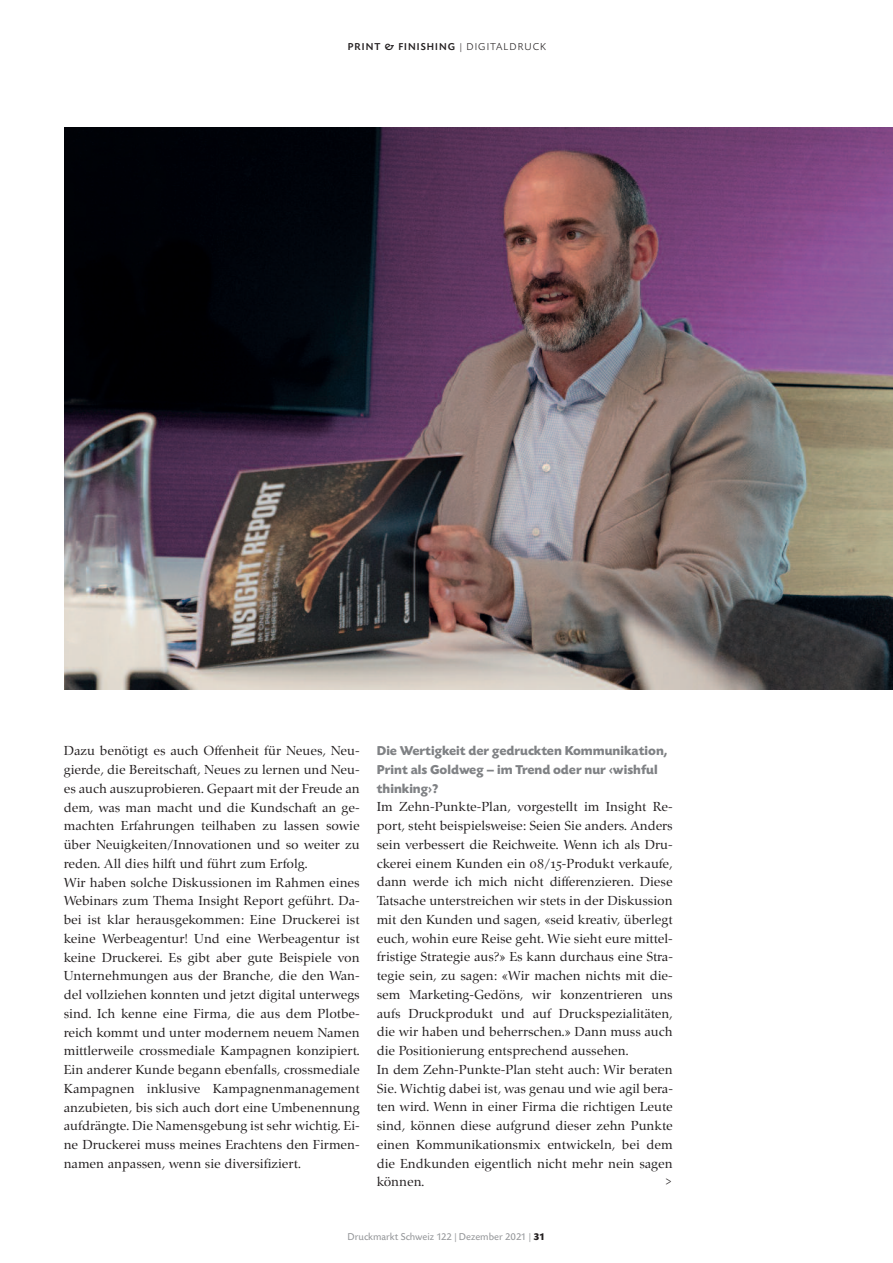
<style>
.page{position:relative;width:893px;height:1263px;background:#fff}
.page>*{position:absolute;margin:0;border:0;box-sizing:border-box;transform-origin:0 0}
.t1{font:13.5px/18.8px "Zapf Renais SB";color:#231f20}
.t2{font:700 13.5px/18.8px "Today SB";color:#808285}
.t3{font:10.5px "Today SB";color:#939598}
.t4{font:500 10.5px "Today SB";letter-spacing:.1em;color:#231f20}
.s1{font-weight:300}
.s2{font-family:"Zapf Renais SB Caps"}
.s3{font-weight:700;color:#231f20}
</style>
<div class="page">
<img style="left:64px;top:128px;width:829px;height:561px">
<p class="t4" style="left:348px;top:40px;width:200px">PRINT &amp; FINISHING <span class="s1">| DIGITALDRUCK</span></p>
<p class="t1" style="left:64px;top:741px;width:297px">Dazu benötigt es auch Offenheit für Neues, Neu&shy;gierde, die Bereitschaft, Neues zu lernen und Neu&shy;es auch auszuprobieren. Gepaart mit der Freude an dem, was man macht und die Kundschaft an ge&shy;machten Erfahrungen teilhaben zu lassen sowie über Neuigkeiten/Innovationen und so weiter zu reden. All dies hilft und führt zum Erfolg.<br>Wir haben solche Diskussionen im Rahmen eines Webinars zum Thema Insight Report geführt. Da&shy;bei ist klar herausgekommen: Eine Druckerei ist keine Werbeagentur! Und eine Werbeagentur ist keine Druckerei. Es gibt aber gute Beispiele von Unternehmungen aus der Branche, die den Wan&shy;del vollziehen konnten und jetzt digital unterwegs sind. Ich kenne eine Firma, die aus dem Plotbe&shy;reich kommt und unter modernem neuem Namen mittlerweile crossmediale Kampagnen konzipiert.<br>Ein anderer Kunde begann ebenfalls, crossmediale Kampagnen inklusive Kampagnenmanagement anzubieten, bis sich auch dort eine Umbenennung aufdrängte. Die Namensgebung ist sehr wichtig. Ei&shy;ne Druckerei muss meines Erachtens den Firmen&shy;namen anpassen, wenn sie diversifiziert.</p>
<p class="t2" style="left:377px;top:741px;width:292px">Die Wertigkeit der gedruckten Kommunikation,<br>Print als Goldweg – im Trend oder nur ‹wishful thinking›?</p>
<p class="t1" style="left:377px;top:797px;width:298px">Im Zehn-Punkte-Plan, vorgestellt im Insight Re&shy;port, steht beispielsweise: Seien Sie anders. Anders sein verbessert die Reichweite. Wenn ich als Dru&shy;ckerei einem Kunden ein <span class="s2">08</span>/<span class="s2">15</span>-Produkt verkaufe, dann werde ich mich nicht differenzieren. Diese Tatsache unterstreichen wir stets in der Diskussion mit den Kunden und sagen, «seid kreativ, überlegt euch, wohin eure Reise geht. Wie sieht eure mittel&shy;fristige Strategie aus?» Es kann durchaus eine Stra&shy;tegie sein, zu sagen: «Wir machen nichts mit die&shy;sem Marketing-Gedöns, wir konzentrieren uns aufs Druckprodukt und auf Druckspezialitäten, die wir haben und beherrschen.» Dann muss auch die Positionierung entsprechend aussehen.<br>In dem Zehn-Punkte-Plan steht auch: Wir beraten Sie. Wichtig dabei ist, was genau und wie agil bera&shy;ten wird. Wenn in einer Firma die richtigen Leute sind, können diese aufgrund dieser zehn Punkte einen Kommunikationsmix entwickeln, bei dem die Endkunden eigentlich nicht mehr nein sagen können.</p>
<p class="t1" style="left:665px;top:1172px;width:8px">&gt;</p>
<p class="t3" style="left:348px;top:1230px;width:199px">Druckmarkt Schweiz 122 | Dezember 2021 | <span class="s3">31</span></p>
</div>
